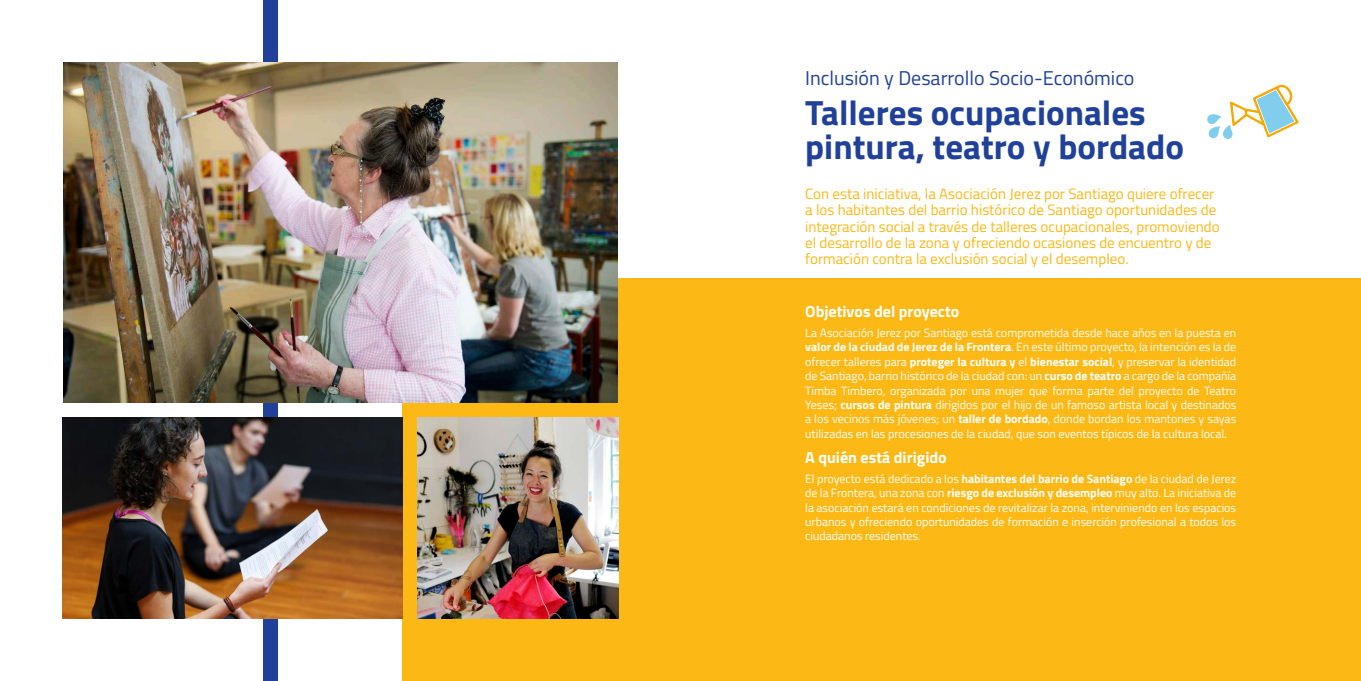
<style>
.page{position:relative;width:1361px;height:681px;background:#fff}
.page>*{position:absolute;margin:0;border:0;box-sizing:border-box;transform-origin:0 0}
.t1{font:700 35px/34px "Titillium Web";color:#20419a}
.t2{font:20px "Titillium Web";color:#20419a}
.t3{font:700 16px "Titillium Web";color:#fff}
.t4{font:15px/16px "Titillium Web";color:#fcb814}
.t5{font:12px/14.4px "Titillium Web";color:#fff;text-align:justify}
.s1{font-weight:700}
</style>
<div class="page">
<div style="left:264px;top:0;width:14px;height:680px;background:#20419a"></div>
<div style="left:403px;top:278px;width:958px;height:402px;background:#fcb814"></div>
<svg style="left:1207px;top:85px;width:91px;height:54px"></svg>
<img style="left:62px;top:417px;width:340px;height:201px">
<img style="left:63px;top:62px;width:555px;height:341px">
<img style="left:417px;top:417px;width:201px;height:201px">
<h2 class="t2" style="left:805px;top:63px;width:331px">Inclusión y Desarrollo Socio-Económico</h2>
<h1 class="t1" style="left:805px;top:94px;width:380px">Talleres ocupacionales pintura, teatro y bordado</h1>
<p class="t4" style="left:805px;top:185px;width:416px">Con esta iniciativa, la Asociación Jerez por Santiago quiere ofrecer a los habitantes del barrio histórico de Santiago oportunidades de integración social a través de talleres ocupacionales, promoviendo el desarrollo de la zona y ofreciendo ocasiones de encuentro y de formación contra la exclusión social y el desempleo.</p>
<h3 class="t3" style="left:805px;top:299px;width:156px">Objetivos del proyecto</h3>
<p class="t5" style="left:805px;top:325px;width:432px">La Asociación Jerez por Santiago está comprometida desde hace años en la puesta en <span class="s1">valor de la ciudad de Jerez de la Frontera</span>. En este último proyecto, la intención es la de ofrecer talleres para <span class="s1">proteger la cultura y</span> el <span class="s1">bienestar social</span>, y preservar la identidad de Santiago, barrio histórico de la ciudad con: un <span class="s1">curso de teatro</span> a cargo de la compañía Timba Timbero, organizada por una mujer que forma parte del proyecto de Teatro Yeses; <span class="s1">cursos de pintura</span> dirigidos por el hijo de un famoso artista local y destinados a los vecinos más jóvenes; un <span class="s1">taller de bordado</span>, donde bordan los mantones y sayas utilizadas en las procesiones de la ciudad, que son eventos típicos de la cultura local.</p>
<h3 class="t3" style="left:805px;top:444px;width:143px">A quién está dirigido</h3>
<p class="t5" style="left:805px;top:470px;width:432px">El proyecto está dedicado a los <span class="s1">habitantes del barrio de Santiago</span> de la ciudad de Jerez de la Frontera, una zona con <span class="s1">riesgo de exclusión y desempleo</span> muy alto. La iniciativa de la asociación estará en condiciones de revitalizar la zona, interviniendo en los espacios urbanos y ofreciendo oportunidades de formación e inserción profesional a todos los ciudadanos residentes.</p>
</div>
